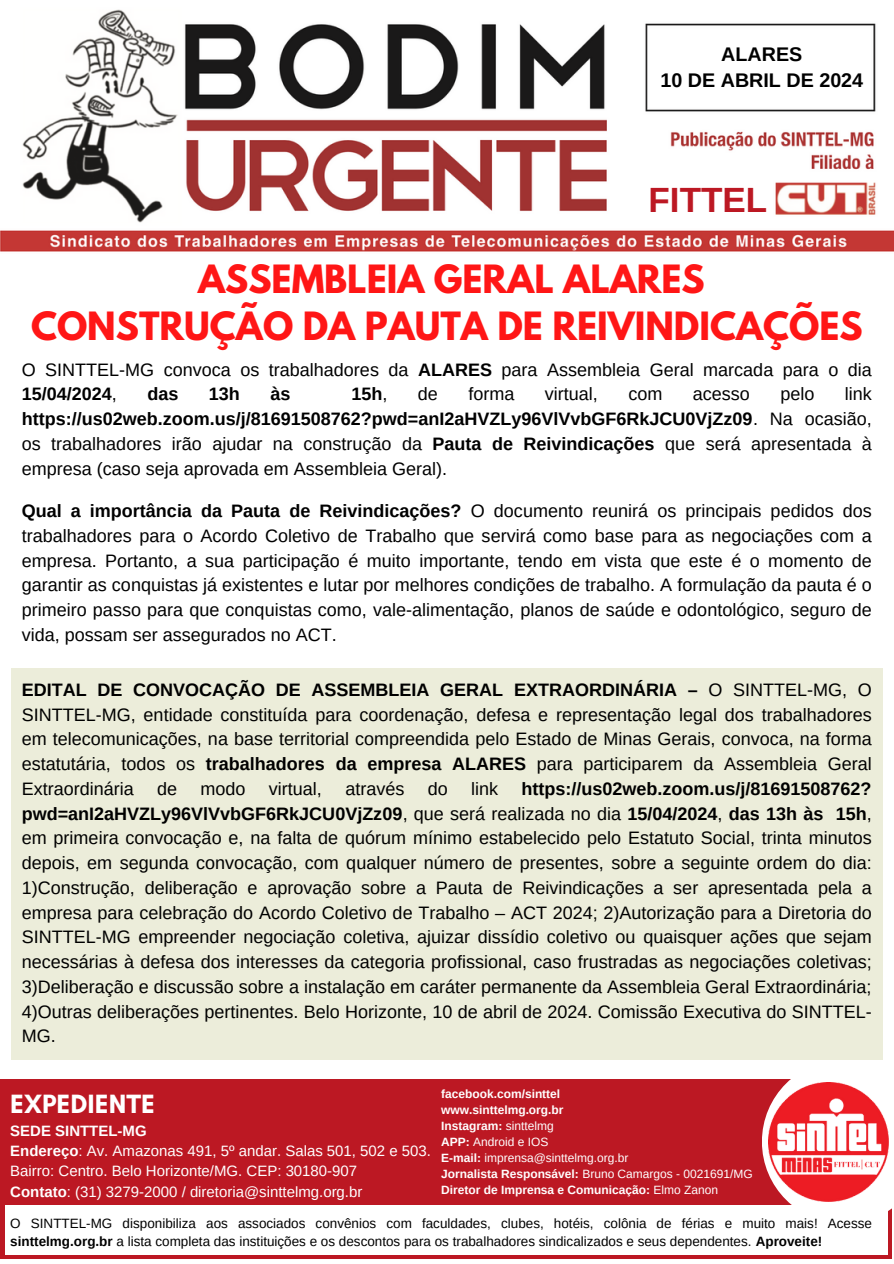
<style>
.page{position:relative;width:894px;height:1264px;background:#fff}
.page>*{position:absolute;margin:0;border:0;box-sizing:border-box;transform-origin:0 0}
.t1{font:700 35.1px "Arimo";color:#bc1823}
.t2{font:700 34.5px/47.2px "League Spartan";color:#ff1616;text-align:center}
.t3{font:700 27px "Glacial Indifference";color:#fff}
.t4{font:700 19.65px/26.8px "Arimo";color:#000;text-align:center}
.t5{font:18px/24.8px "Arimo";color:#000;text-align:justify}
.t6{font:700 18px "Arimo";color:#000}
.t7{font:15px/20.2px "Arimo";color:#fff}
.t8{font:13.5px/18px "Arimo";color:#000}
.t9{font:700 12px "Arimo";color:#fff}
.t10{font:12px "Arimo";color:#fff}
.s1{font-weight:700}
.s2{font-weight:400}
</style>
<div class="page">
<img style="left:0;top:9px;width:893px;height:243px">
<div style="left:630px;top:179px;width:137px;height:41px;background:#fff"></div>
<div style="left:0;top:1079px;width:891px;height:180px;background:#bc1823"></div>
<svg style="left:761px;top:1059px;width:131px;height:164px"></svg>
<div style="left:5px;top:1204px;width:882px;height:50px;background:#fff"></div>
<img style="left:768px;top:1082px;width:120px;height:119px">
<div style="left:11px;top:668px;width:871px;height:391px;background:#ecedda"></div>
<p class="t4" style="left:660px;top:40px;width:204px">ALARES<br>10 DE ABRIL DE 2024</p>
<p class="t1" style="left:648px;top:180px;width:120px">FITTEL</p>
<p class="t2" style="left:31px;top:260px;width:832px">ASSEMBLEIA GERAL ALARES<br>CONSTRUÇÃO DA PAUTA DE REIVINDICAÇÕES</p>
<p class="t5" style="left:22px;top:357px;width:851px">O SINTTEL-MG convoca os trabalhadores da <span class="s1">ALARES</span> para Assembleia Geral marcada para o dia<br><span class="s1">15/04/2024</span>,</p>
<p class="t6" style="left:147px;top:384px;width:32px">das</p>
<p class="t6" style="left:209px;top:384px;width:32px">13h</p>
<p class="t6" style="left:270px;top:384px;width:22px">às</p>
<p class="t6" style="left:351px;top:384px;width:38px">15h<span class="s2">,</span></p>
<p class="t5" style="left:418px;top:382px;width:22px">de</p>
<p class="t5" style="left:468px;top:382px;width:47px">forma</p>
<p class="t5" style="left:544px;top:382px;width:54px">virtual,</p>
<p class="t5" style="left:628px;top:382px;width:36px">com</p>
<p class="t5" style="left:692px;top:382px;width:59px">acesso</p>
<p class="t5" style="left:780px;top:382px;width:36px">pelo</p>
<p class="t5" style="left:22px;top:382px;width:851px;text-indent:822px">link <span class="s1">https://us02web.zoom.us/j/81691508762?pwd=anI2aHVZLy96VlVvbGF6RkJCU0VjZz09</span>. Na ocasião, os trabalhadores irão ajudar na construção da <span class="s1">Pauta de Reivindicações</span> que será apresentada à empresa (caso seja aprovada em Assembleia Geral).</p>
<h5 class="t5" style="left:22px;top:498px;width:851px"><span class="s1">Qual a importância da Pauta de Reivindicações?</span> O documento reunirá os principais pedidos dos trabalhadores para o Acordo Coletivo de Trabalho que servirá como base para as negociações com a empresa. Portanto, a sua participação é muito importante, tendo em vista que este é o momento de garantir as conquistas já existentes e lutar por melhores condições de trabalho. A formulação da pauta é o primeiro passo para que conquistas como, vale-alimentação, planos de saúde e odontológico, seguro de vida, possam ser assegurados no ACT.</h5>
<p class="t5" style="left:22px;top:677px;width:851px"><span class="s1">EDITAL DE CONVOCAÇÃO DE ASSEMBLEIA GERAL EXTRAORDINÁRIA –</span> O SINTTEL-MG, O SINTTEL-MG, entidade constituída para coordenação, defesa e representação legal dos trabalhadores em telecomunicações, na base territorial compreendida pelo Estado de Minas Gerais, convoca, na forma estatutária, todos os <span class="s1">trabalhadores da empresa ALARES</span> para participarem da Assembleia Geral Extraordinária</p>
<p class="t5" style="left:157px;top:776px;width:22px">de</p>
<p class="t5" style="left:200px;top:776px;width:47px">modo</p>
<p class="t5" style="left:269px;top:776px;width:54px">virtual,</p>
<p class="t5" style="left:345px;top:776px;width:61px">através</p>
<p class="t5" style="left:427px;top:776px;width:22px">do</p>
<p class="t5" style="left:471px;top:776px;width:28px">link</p>
<p class="t5" style="left:22px;top:776px;width:851px;text-indent:499px"><span class="s1">https://us02web.zoom.us/j/81691508762? pwd=anI2aHVZLy96VlVvbGF6RkJCU0VjZz09</span>, que será realizada no dia <span class="s1">15/04/2024</span>, <span class="s1">das 13h às 15h</span>, em primeira convocação e, na falta de quórum mínimo estabelecido pelo Estatuto Social, trinta minutos depois, em segunda convocação, com qualquer número de presentes, sobre a seguinte ordem do dia:<br>1)Construção, deliberação e aprovação sobre a Pauta de Reivindicações a ser apresentada pela a empresa para celebração do Acordo Coletivo de Trabalho – ACT 2024; 2)Autorização para a Diretoria do SINTTEL-MG empreender negociação coletiva, ajuizar dissídio coletivo ou quaisquer ações que sejam necessárias à defesa dos interesses da categoria profissional, caso frustradas as negociações coletivas; 3)Deliberação e discussão sobre a instalação em caráter permanente da Assembleia Geral Extraordinária; 4)Outras deliberações pertinentes. Belo Horizonte, 10 de abril de 2024. Comissão Executiva do SINTTEL-MG.</p>
<h3 class="t3" style="left:10px;top:1086px;width:146px">EXPEDIENTE</h3>
<h1 class="t7" style="left:10px;top:1120px;width:422px"><span class="s1">SEDE SINTTEL-MG<br>Endereço</span>: Av. Amazonas 491, 5º andar. Salas 501, 502 e 503.<br>Bairro: Centro. Belo Horizonte/MG. CEP: 30180-907<br><span class="s1">Contato</span>: (31) 3279-2000 / diretoria@sinttelmg.org.br</h1>
<h1 class="t9" style="left:441px;top:1087px;width:120px">facebook.com/sinttel</h1>
<h4 class="t9" style="left:441px;top:1103px;width:124px">www.sinttelmg.org.br</h4>
<h4 class="t9" style="left:441px;top:1118px;width:114px">Instagram: <span class="s2">sinttelmg</span></h4>
<h4 class="t10" style="left:441px;top:1134px;width:109px"><span class="s1">APP:</span> Android e IOS</h4>
<h2 class="t10" style="left:441px;top:1150px;width:189px"><span class="s1">E-mail:</span> imprensa@sinttelmg.org.br</h2>
<p class="t10" style="left:441px;top:1166px;width:313px"><span class="s1">Jornalista Responsável:</span> Bruno Camargos - 0021691/MG</p>
<p class="t9" style="left:441px;top:1182px;width:278px">Diretor de Imprensa e Comunicação: <span class="s2">Elmo Zanon</span></p>
<p class="t8" style="left:10px;top:1214px;width:863px">O SINTTEL-MG disponibiliza aos associados convênios com faculdades, clubes, hotéis, colônia de férias e muito mais! Acesse <span class="s1">sinttelmg.org.br</span> a lista completa das instituições e os descontos para os trabalhadores sindicalizados e seus dependentes. <span class="s1">Aproveite!</span></p>
</div>
